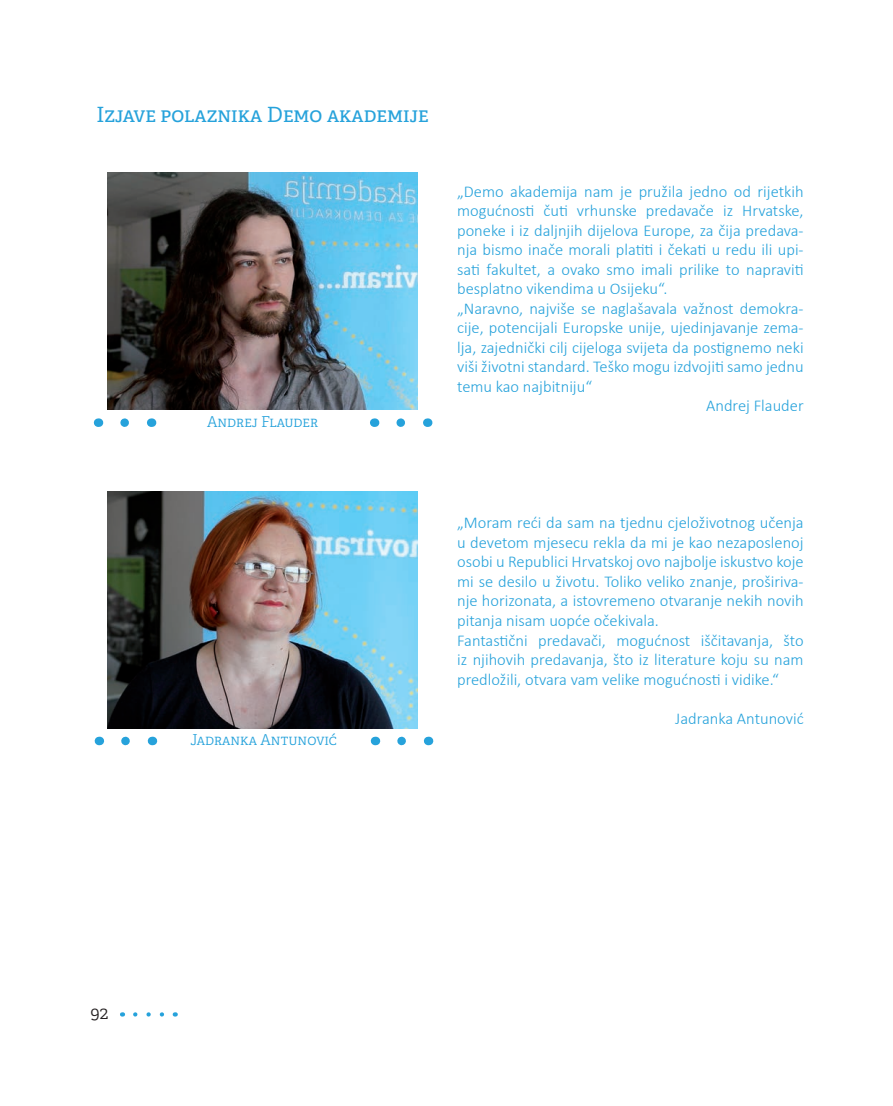
<style>
.page{position:relative;width:893px;height:1106px;background:#fff}
.page>*{position:absolute;margin:0;border:0;box-sizing:border-box;transform-origin:0 0}
.t1{font:21px "Adelle";color:#26a2db}
.t2{font:300 18px "Adelle";color:#231f20}
.t3{font:300 16.5px/19.5px "Calibri";color:#26a2db}
.t4{font:300 15px "Adelle";color:#26a2db}
</style>
<div class="page">
<svg style="left:135px;top:1012px;width:29px;height:4px"></svg>
<img style="left:108px;top:173px;width:310px;height:237px">
<svg style="left:125px;top:418px;width:4px;height:9px"></svg>
<svg style="left:401px;top:418px;width:4px;height:9px"></svg>
<img style="left:108px;top:491px;width:310px;height:237px">
<svg style="left:125px;top:736px;width:5px;height:9px"></svg>
<svg style="left:402px;top:736px;width:4px;height:9px"></svg>
<p class="t1" style="left:97px;top:102px;width:334px">Izjave polaznika Demo akademije</p>
<p class="t4" style="left:207px;top:412px;width:113px">Andrej Flauder</p>
<p class="t3" style="left:457px;top:181px;width:348px">„Demo akademija nam je pružila jedno od rijetkih</p>
<p class="t3" style="left:457px;top:201px;width:348px">mogućnosti čuti vrhunske predavače iz Hrvatske,</p>
<p class="t3" style="left:457px;top:220px;width:348px">poneke i iz daljnjih dijelova Europe, za čija predava-</p>
<p class="t3" style="left:457px;top:240px;width:348px">nja bismo inače morali platiti i čekati u redu ili upi-</p>
<p class="t3" style="left:457px;top:259px;width:348px">sati fakultet, a ovako smo imali prilike to napraviti</p>
<p class="t3" style="left:457px;top:279px;width:212px">besplatno vikendima u Osijeku“.</p>
<p class="t3" style="left:457px;top:298px;width:348px">„Naravno, najviše se naglašavala važnost demokra-</p>
<p class="t3" style="left:457px;top:318px;width:348px">cije, potencijali Europske unije, ujedinjavanje zema-</p>
<p class="t3" style="left:457px;top:337px;width:348px">lja, zajednički cilj cijeloga svijeta da postignemo neki</p>
<p class="t3" style="left:457px;top:357px;width:348px">viši životni standard. Teško mogu izdvojiti samo jednu</p>
<p class="t3" style="left:457px;top:376px;width:136px">temu kao najbitniju“</p>
<p class="t3" style="left:706px;top:396px;width:99px">Andrej Flauder</p>
<p class="t4" style="left:190px;top:730px;width:148px">Jadranka Antunović</p>
<p class="t3" style="left:457px;top:513px;width:348px">„Moram reći da sam na tjednu cjeloživotnog učenja u devetom mjesecu rekla da mi je kao nezaposlenoj osobi u Republici Hrvatskoj ovo najbolje iskustvo koje mi se desilo u životu. Toliko veliko znanje, proširiva&shy;nje horizonata, a istovremeno otvaranje nekih novih pitanja nisam uopće očekivala.<br>Fantastični predavači, mogućnost iščitavanja, što iz njihovih predavanja, što iz literature koju su nam predložili, otvara vam velike mogućnosti i vidike.“</p>
<p class="t3" style="left:675px;top:708px;width:130px">Jadranka Antunović</p>
<p class="t2" style="left:90px;top:1001px;width:19px">92</p>
</div>
